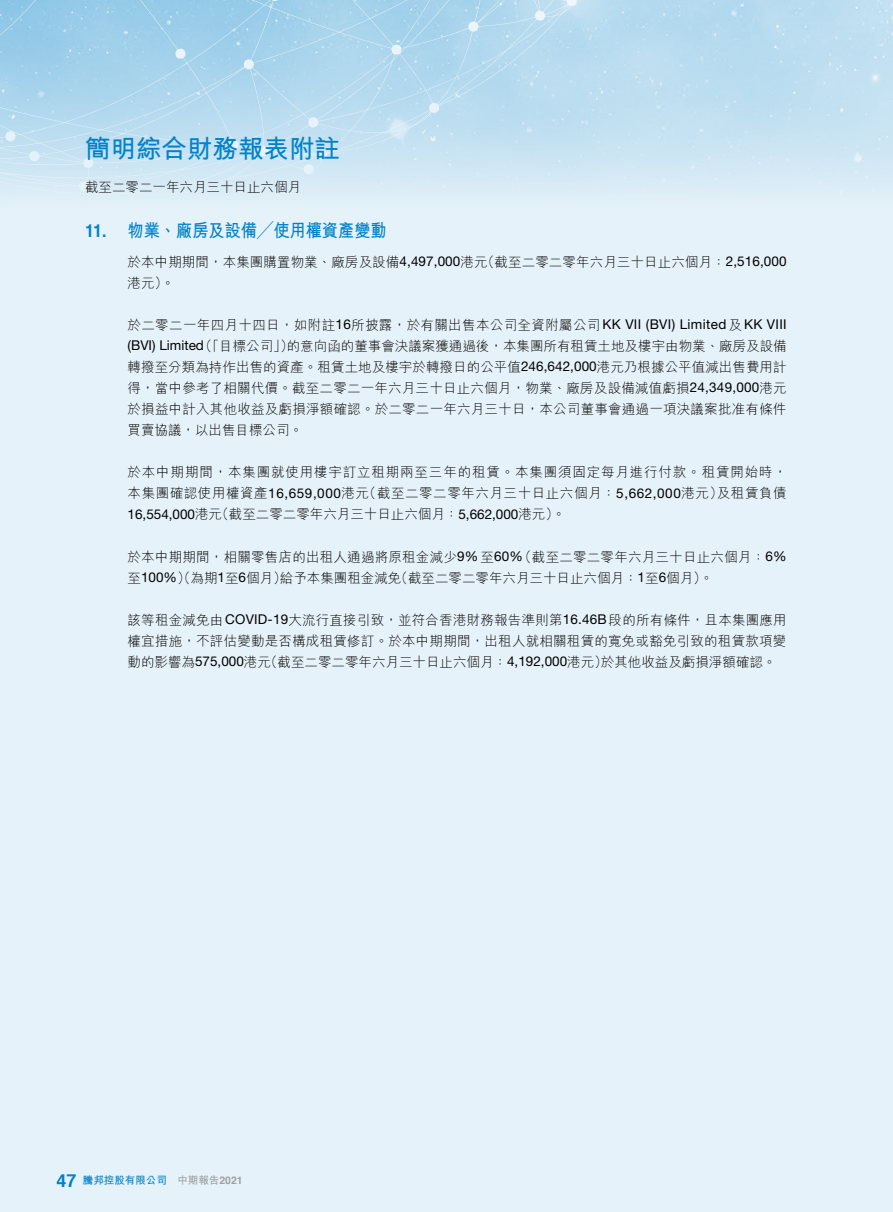
<style>
.page{position:relative;width:893px;height:1212px;background:#e6f2f9}
.page>*{position:absolute;margin:0;border:0;box-sizing:border-box;transform-origin:0 0}
.t1{font:700 25.5px "M Hei HK";color:#0082ca}
.t2{font:700 18px "M Hei HK";color:#0082ca;scale:.9 1}
.t3{font:700 18px "Helvetica";color:#0082ca;scale:.9 1}
.t4{font:700 18px "Helvetica";color:#0082ca}
.t5{font:300 13.5px/21px "M Hei HK";letter-spacing:.015em;color:#000}
.t6{font:300 13.5px/21px "M Hei HK";letter-spacing:.065em;color:#000;text-align:right}
.t7{font:300 13.5px "M Hei HK";letter-spacing:.04em;color:#000}
.t8{font:13.5px "Helvetica Neue LT Std";color:#000}
.t9{font:700 10.5px "M Hei HK";color:#9fa0a0}
.t10{font:700 10.5px "M Hei HK";color:#0082ca}
.s1{font-family:"Helvetica Neue LT Std";font-weight:400}
.s2{font-family:"M Hei HK";font-weight:300}
.s3{font-family:"Helvetica"}
</style>
<div class="page">
<img style="left:733px;top:0;width:160px;height:190px">
<svg style="left:0;top:0;width:733px;height:193px"></svg>
<h1 class="t1" style="left:85px;top:130px;width:256px">簡明綜合財務報表附註</h1>
<p class="t5" style="left:85px;top:176px;width:217px">截至二零二一年六月三十日止六個月</p>
<h2 class="t2" style="left:128px;top:217px;width:289px">物業、廠房及設備╱使用權資產變動</h2>
<h2 class="t3" style="left:85px;top:216px;width:26px">11.</h2>
<p class="t5" style="left:481px;top:251px;width:307px">（截至二零二零年六月三十日止六個月：<span class="s1">2,516,000</span></p>
<p class="t5" style="left:128px;top:251px;width:362px">於本中期期間，本集團購置物業、廠房及設備<span class="s1">4,497,000</span>港元港元。(</p>
<p class="t5" style="left:128px;top:314px;width:661px;text-align:right">於二零二一年四月十四日，如附註<span class="s1">16</span>所披露，於有關出售本公司全資附屬公司<span class="s1">KK VII (BVI) Limited</span>及<span class="s1">KK VIII</span>的意向函的董事會決議案獲通過後，本集團所有租賃土地及樓宇由物業、廠房及設備</p>
<p class="t5" style="left:199px;top:335px;width:96px">（「目標公司」）</p>
<p class="t8" style="left:128px;top:337px;width:78px">(BVI) Limited</p>
<p class="t5" style="left:128px;top:356px;width:661px;text-align:justify">轉撥至分類為持作出售的資產。租賃土地及樓宇於轉撥日的公平值<span class="s1">246,642,000</span>港元乃根據公平值減出售費用計得，當中參考了相關代價。截至二零二一年六月三十日止六個月，物業、廠房及設備減值虧損<span class="s1">24,349,000</span>港元於損益中計入其他收益及虧損淨額確認。於二零二一年六月三十日，本公司董事會通過一項決議案批准有條件買賣協議，以出售目標公司。</p>
<p class="t6" style="left:128px;top:461px;width:661px">於本中期期間，本集團就使用樓宇訂立租期兩至三年的租賃。本集團須固定每月進行付款。租賃開始時，及租賃負債</p>
<p class="t7" style="left:363px;top:484px;width:362px">（截至二零二零年六月三十日止六個月：<span class="s1">5,662,000</span>港元）</p>
<p class="t5" style="left:215px;top:482px;width:352px;text-indent:-88px">本集團確認使用權資產<span class="s1">16,659,000</span>港元<br>（截至二零二零年六月三十日止六個月：<span class="s1">5,662,000</span>港元。(</p>
<p class="t8" style="left:128px;top:506px;width:96px">16,554,000<span class="s2">港元</span></p>
<p class="t5" style="left:395px;top:546px;width:320px;text-indent:-267px">於本中期期間，相關零售店的出租人通過將原租金減少<span class="s1">9%</span>至<span class="s1">60%<br></span>（截至二零二零年六月三十日止六個月：<span class="s1">1</span>至<span class="s1">6</span>個月。(</p>
<p class="t5" style="left:518px;top:546px;width:270px">（截至二零二零年六月三十日止六個月：<span class="s1">6%</span></p>
<p class="t5" style="left:128px;top:567px;width:161px">至<span class="s1">100%</span>）（為期至<span class="s1">1 6</span>個月）</p>
<p class="t5" style="left:128px;top:609px;width:661px">該等租金減免由<span class="s1">COVID-19</span>大流行直接引致，並符合香港財務報告準則第<span class="s1">16.46B</span>段的所有條件，且本集團應用</p>
<p class="t5" style="left:128px;top:630px;width:660px">權宜措施，不評估變動是否構成租賃修訂。於本中期期間，出租人就相關租賃的寬免或豁免引致的租賃款項變</p>
<p class="t5" style="left:601px;top:651px;width:177px">於其他收益及虧損淨額確認。</p>
<p class="t5" style="left:280px;top:567px;width:123px">給予本集團租金減免</p>
<p class="t5" style="left:264px;top:651px;width:345px">（截至二零二零年六月三十日止六個月：<span class="s1">4,192,000</span>港元）</p>
<p class="t5" style="left:128px;top:651px;width:145px">動的影響為<span class="s1">575,000</span>港元</p>
<h2 class="t4" style="left:57px;top:1166px;width:22px">47</h2>
<p class="t10" style="left:83px;top:1172px;width:86px">騰邦控股有限公司</p>
<p class="t9" style="left:177px;top:1172px;width:67px">中期報告<span class="s3">2021</span></p>
</div>
